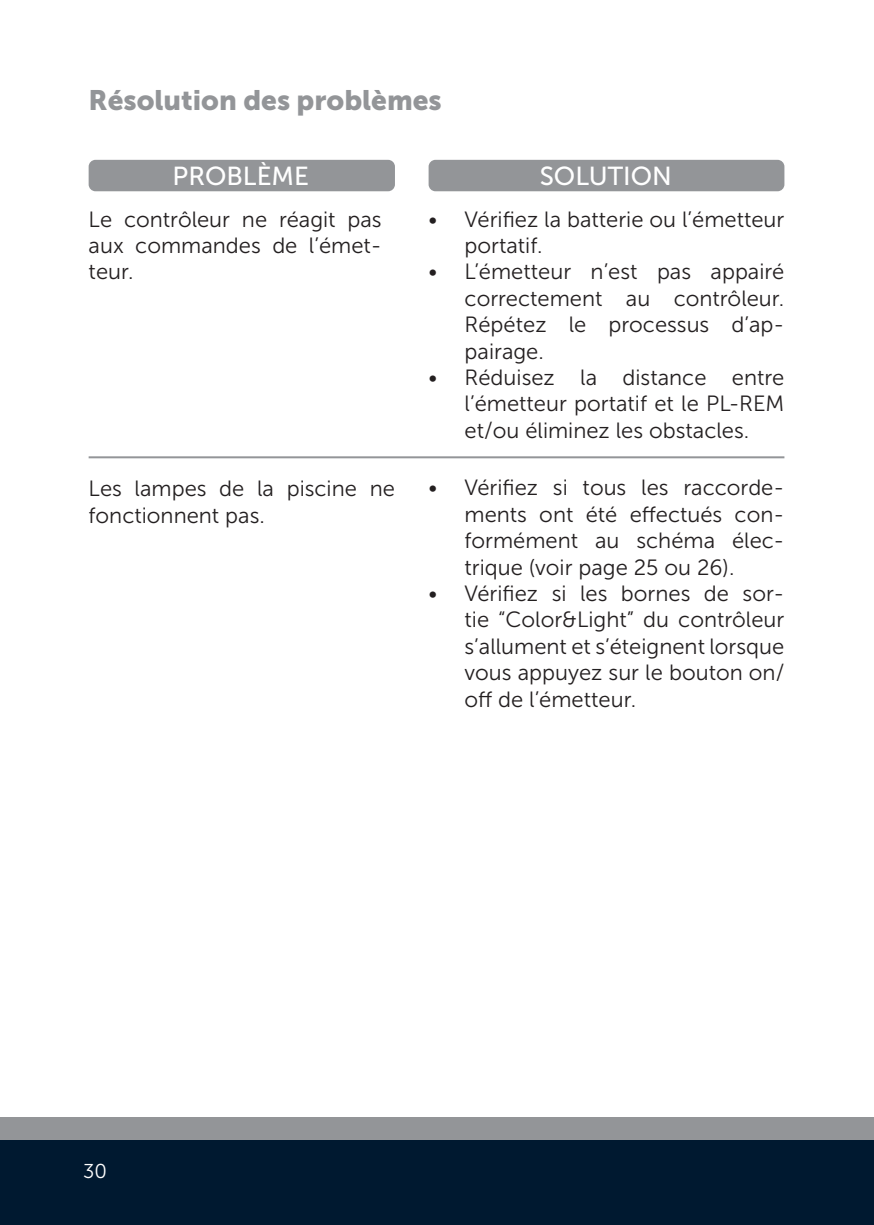
<style>
.page{position:relative;width:874px;height:1225px;background:#fff}
.page>*{position:absolute;margin:0;border:0;box-sizing:border-box;transform-origin:0 0}
.t1{font:28px "Museo Sans 900";color:#939598}
.t2{font:26px "Museo Sans 500";color:#fff}
.t3{font:22px/26.4px "Museo Sans 300";color:#231f20;text-align:justify}
.t4{font:20px "Museo Sans 300";color:#fff}
</style>
<div class="page">
<div style="left:0;top:1140px;width:873px;height:85px;background:#001930"></div>
<div style="left:0;top:1117px;width:873px;height:23px;background:#939598"></div>
<div style="left:89px;top:160px;width:306px;height:31px;background:#939598;border-radius:7px"></div>
<div style="left:428px;top:160px;width:356px;height:31px;background:#939598;border-radius:7px"></div>
<hr style="left:89px;top:456px;width:695px;height:2px;background:#939598">
<p class="t1" style="left:89px;top:84px;width:354px">Résolution des problèmes</p>
<p class="t2" style="left:172px;top:162px;width:138px">PROBLÈME</p>
<p class="t2" style="left:539px;top:162px;width:133px">SOLUTION</p>
<p class="t3" style="left:89px;top:206px;width:294px">Le contrôleur ne réagit pas aux commandes de l’émet&shy;teur.</p>
<p class="t3" style="left:464px;top:206px;width:321px;text-indent:-36px">• Vérifiez la batterie ou l’émetteur portatif.</p>
<p class="t3" style="left:464px;top:259px;width:321px;text-indent:-36px">• L’émetteur n’est pas appairé correctement au contrôleur.<br>Répétez le processus d’ap&shy;pairage.</p>
<p class="t3" style="left:464px;top:364px;width:321px;text-indent:-36px">• Réduisez la distance entre l’émetteur portatif et le PL-REM et/ou éliminez les obstacles.</p>
<p class="t3" style="left:89px;top:475px;width:307px">Les lampes de la piscine ne fonctionnent pas.</p>
<p class="t3" style="left:464px;top:475px;width:321px;text-indent:-36px">• Vérifiez si tous les raccorde&shy;ments ont été effectués con&shy;formément au schéma élec&shy;trique (voir page 25 ou 26).</p>
<p class="t3" style="left:464px;top:580px;width:321px;text-indent:-36px">• Vérifiez si les bornes de sor&shy;tie “Color&amp;Light” du contrôleur s’allument et s’éteignent lorsque vous appuyez sur le bouton on/ off de l’émetteur.</p>
<p class="t4" style="left:83px;top:1160px;width:25px">30</p>
</div>
